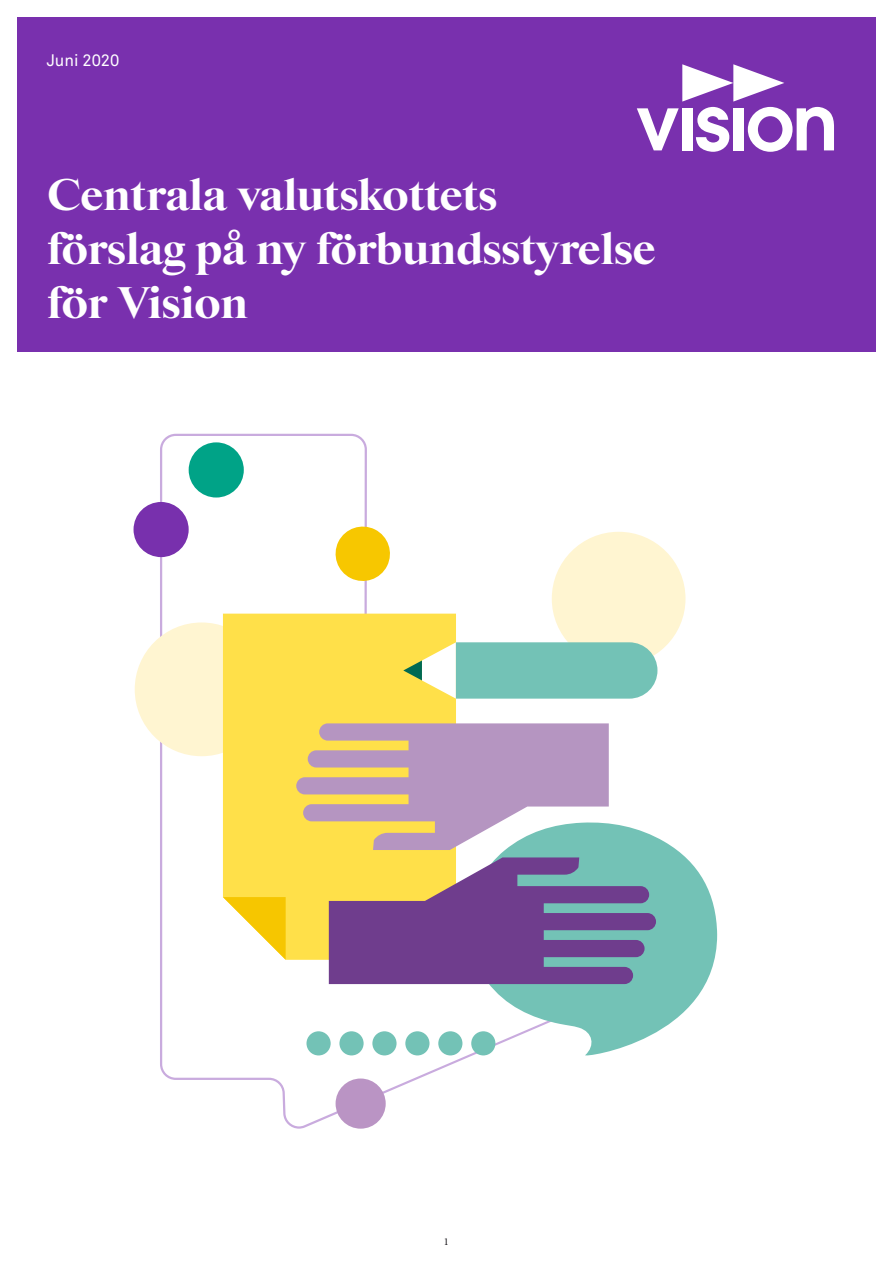
<style>
.page{position:relative;width:893px;height:1263px;background:#fff}
.page>*{position:absolute;margin:0;border:0;box-sizing:border-box;transform-origin:0 0}
.t1{font:800 45px/54px "Starling";letter-spacing:-.01em;color:#fff}
.t2{font:16.5px "Akkurat";color:#fff}
.t3{font:10.5px "Minion Pro";color:#1a171c}
</style>
<div class="page">
<svg style="left:160px;top:434px;width:428px;height:695px"></svg>
<div style="left:189px;top:442px;width:55px;height:55px;background:#00a387;border-radius:50%"></div>
<div style="left:134px;top:502px;width:55px;height:55px;background:#7830ad;border-radius:50%"></div>
<div style="left:135px;top:622px;width:133px;height:134px;background:#fff5d1;border-radius:50%"></div>
<div style="left:552px;top:532px;width:133px;height:133px;background:#fff5d1;border-radius:50%"></div>
<div style="left:17px;top:17px;width:859px;height:334px;background:#7930ae"></div>
<svg style="left:637px;top:64px;width:197px;height:88px"></svg>
<svg style="left:457px;top:823px;width:260px;height:235px;fill:#73c2b6"></svg>
<div style="left:306px;top:1031px;width:25px;height:24px;background:#73c2b6;border-radius:50%"></div>
<div style="left:339px;top:1031px;width:25px;height:24px;background:#73c2b6;border-radius:50%"></div>
<div style="left:372px;top:1031px;width:25px;height:24px;background:#73c2b6;border-radius:50%"></div>
<div style="left:405px;top:1031px;width:24px;height:24px;background:#73c2b6;border-radius:50%"></div>
<div style="left:438px;top:1031px;width:24px;height:24px;background:#73c2b6;border-radius:50%"></div>
<div style="left:471px;top:1031px;width:24px;height:24px;background:#73c2b6;border-radius:50%"></div>
<div style="left:223px;top:614px;width:233px;height:346px;background:#ffe049"></div>
<svg style="left:223px;top:897px;width:63px;height:63px"></svg>
<svg style="left:403px;top:642px;width:254px;height:57px"></svg>
<svg style="left:329px;top:857px;width:327px;height:127px"></svg>
<svg style="left:296px;top:723px;width:313px;height:127px"></svg>
<svg style="left:332px;top:523px;width:62px;height:62px"></svg>
<div style="left:336px;top:1078px;width:50px;height:51px;background:#ba94c4;border-radius:50%"></div>
<p class="t2" style="left:47px;top:51px;width:74px">Juni 2020</p>
<p class="t1" style="left:47px;top:168px;width:611px">Centrala valutskottets<br>förslag på ny förbundsstyrelse för Vision</p>
<p class="t3" style="left:444px;top:1235px;width:7px">1</p>
</div>
